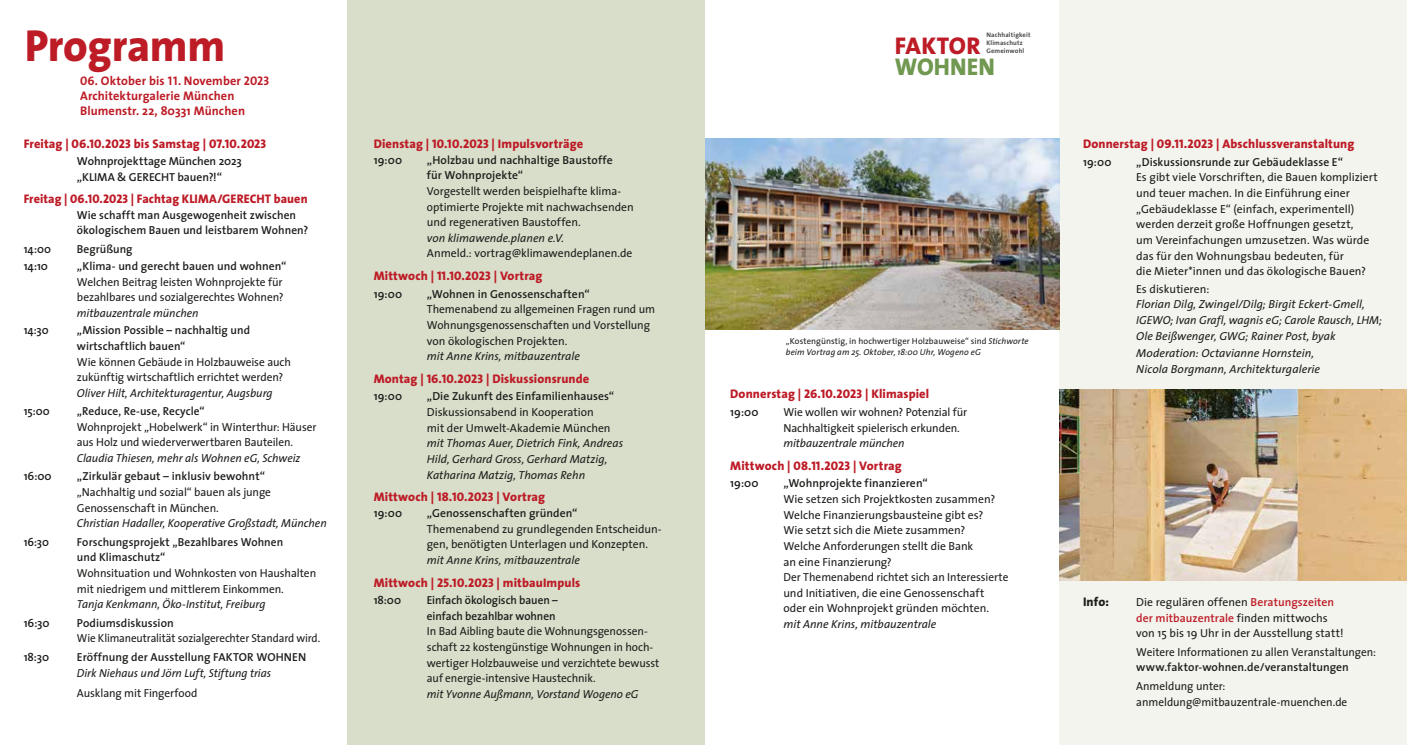
<style>
.page{position:relative;width:1407px;height:745px;background:#fff}
.page>*{position:absolute;margin:0;border:0;box-sizing:border-box;transform-origin:0 0}
.t1{font:800 45px "The Sans";letter-spacing:-.01em;color:#bd1b26}
.t2{font:800 24.25px "The Sans";letter-spacing:.015em;color:#bd1b26}
.t3{font:800 24.25px "The Sans";letter-spacing:.005em;color:#719850}
.t4{font:800 12.5px "The Sans";letter-spacing:.01em;color:#bd1b26}
.t5{font:700 12.5px/15px "The Sans";letter-spacing:.01em;color:#bd1b26}
.t6{font:12.5px "The Sans Extra Bold Caps";letter-spacing:.01em;color:#bd1b26}
.t7{font:800 12.5px "The Sans";color:#1d1d1b}
.t8{font:11.62px/15.6px "The Sans";letter-spacing:-.005em;color:#1d1d1b}
.t9{font:600 11.62px/15.6px "The Sans";letter-spacing:.005em;color:#1d1d1b}
.t10{font:italic 11.62px/15.6px "The Sans";color:#1d1d1b}
.t11{font:11.62px "The Sans";letter-spacing:-.005em;color:#1d1d1b;scale:.95 1}
.t12{font:italic 8.75px/11.2px "The Sans";letter-spacing:.01em;color:#1d1d1b}
.t13{font:700 6.62px/8.1px "The Sans";letter-spacing:.02em;color:#4a4a49}
.s1{font-family:"The Sans Bold Caps";font-weight:400}
.s2{font-family:"The Sans";font-weight:800}
.s3{font-family:"The Sans Extra Bold Caps";font-weight:400}
.s4{font-style:normal}
.s5{font-weight:600;color:#bd1b26}
</style>
<div class="page">
<div style="left:1059px;top:0;width:348px;height:744px;background:#f3f4ee"></div>
<div style="left:347px;top:0;width:358px;height:744px;background:#d8deca"></div>
<img style="left:1059px;top:389px;width:348px;height:191px">
<img style="left:705px;top:138px;width:354px;height:192px">
<h1 class="t1" style="left:25px;top:8px;width:202px">Programm</h1>
<p class="t5" style="left:80px;top:72px;width:191px"><span class="s1">06.</span> Oktober bis <span class="s1">11.</span> November <span class="s1">2023<br></span>Architekturgalerie München<br>Blumenstr. 22, 80331 München</p>
<p class="t6" style="left:24px;top:133px;width:244px"><span class="s2">Freitag |</span> 06.10.2023 <span class="s2">bis Samstag |</span> 07.10.2023</p>
<p class="t9" style="left:77px;top:153px;width:166px">Wohnprojekttage München 2023 „KLIMA &amp; GERECHT bauen?!“</p>
<p class="t4" style="left:24px;top:188px;width:285px">Freitag | <span class="s3">06.10.2023 |</span> Fachtag KLIMA/GERECHT bauen</p>
<p class="t9" style="left:77px;top:207px;width:233px;line-height:15px">Wie schafft man Ausgewogenheit zwischen ökologischem Bauen und leistbarem Wohnen?</p>
<p class="t9" style="left:24px;top:240px;width:29px">14:00</p>
<p class="t9" style="left:77px;top:240px;width:57px">Begrüßung</p>
<p class="t9" style="left:24px;top:258px;width:26px">14:10</p>
<p class="t9" style="left:77px;top:258px;width:211px">„Klima- und gerecht bauen und wohnen“</p>
<p class="t8" style="left:77px;top:273px;width:208px">Welchen Beitrag leisten Wohnprojekte für bezahlbares und sozialgerechtes Wohnen?</p>
<p class="t10" style="left:77px;top:304px;width:123px">mitbauzentrale münchen</p>
<p class="t9" style="left:24px;top:322px;width:27px">14:30</p>
<p class="t9" style="left:77px;top:322px;width:175px">„Mission Possible – nachhaltig und wirtschaftlich bauen“</p>
<p class="t8" style="left:77px;top:353px;width:216px">Wie können Gebäude in Holzbauweise auch zukünftig wirtschaftlich errichtet werden?</p>
<p class="t10" style="left:77px;top:384px;width:197px">Oliver Hilt, Architekturagentur, Augsburg</p>
<p class="t9" style="left:24px;top:403px;width:27px">15:00</p>
<p class="t9" style="left:77px;top:403px;width:129px">„Reduce, Re-use, Recycle“</p>
<p class="t8" style="left:77px;top:418px;width:241px">Wohnprojekt „Hobelwerk“ in Winterthur: Häuser aus Holz und wiederverwertbaren Bauteilen.</p>
<p class="t10" style="left:77px;top:449px;width:225px">Claudia Thiesen, mehr als Wohnen eG, Schweiz</p>
<p class="t9" style="left:24px;top:468px;width:29px">16:00</p>
<p class="t9" style="left:77px;top:468px;width:190px">„Zirkulär gebaut – inklusiv bewohnt“</p>
<p class="t8" style="left:77px;top:483px;width:196px">„Nachhaltig und sozial“ bauen als junge<br>Genossenschaft in München.</p>
<p class="t10" style="left:77px;top:515px;width:251px">Christian Hadaller, Kooperative Großstadt, München</p>
<p class="t9" style="left:24px;top:533px;width:27px">16:30</p>
<p class="t9" style="left:77px;top:533px;width:208px">Forschungsprojekt „Bezahlbares Wohnen und Klimaschutz“</p>
<p class="t8" style="left:77px;top:564px;width:241px">Wohnsituation und Wohnkosten von Haushalten mit niedrigem und mittlerem Einkommen.</p>
<p class="t10" style="left:77px;top:595px;width:190px">Tanja Kenkmann, Öko-Institut, Freiburg</p>
<p class="t9" style="left:24px;top:614px;width:27px">16:30</p>
<p class="t9" style="left:77px;top:614px;width:98px">Podiumsdiskussion</p>
<p class="t11" style="left:77px;top:628px;width:258px">Wie Klimaneutralität sozialgerechter Standard wird.</p>
<p class="t9" style="left:24px;top:648px;width:27px">18:30</p>
<p class="t9" style="left:77px;top:648px;width:231px">Eröffnung der Ausstellung FAKTOR WOHNEN</p>
<p class="t10" style="left:77px;top:664px;width:196px">Dirk Niehaus und Jörn Luft, Stiftung trias</p>
<p class="t8" style="left:77px;top:684px;width:122px">Ausklang mit Fingerfood</p>
<p class="t4" style="left:374px;top:133px;width:211px">Dienstag | <span class="s3">10.10.2023</span> | Impulsvorträge</p>
<p class="t9" style="left:374px;top:151px;width:30px">19:00</p>
<p class="t9" style="left:427px;top:151px;width:187px">„Holzbau und nachhaltige Baustoffe für Wohnprojekte“</p>
<p class="t8" style="left:427px;top:183px;width:208px">Vorgestellt werden beispielhafte klima-- optimierte Projekte mit nachwachsenden und regenerativen Baustoffen.</p>
<p class="t10" style="left:427px;top:229px;width:139px">von klimawende.planen e.V.</p>
<p class="t8" style="left:427px;top:245px;width:207px">Anmeld.: vortrag@klimawendeplanen.de</p>
<p class="t4" style="left:374px;top:265px;width:170px">Mittwoch | <span class="s3">11.10.2023</span> | Vortrag</p>
<p class="t9" style="left:374px;top:285px;width:30px">19:00</p>
<p class="t9" style="left:427px;top:285px;width:164px">„Wohnen in Genossenschaften“</p>
<p class="t8" style="left:427px;top:301px;width:230px">Themenabend zu allgemeinen Fragen rund um<br>Wohnungsgenossenschaften und Vorstellung von ökologischen Projekten.</p>
<p class="t10" style="left:427px;top:348px;width:155px">mit Anne Krins, mitbauzentrale</p>
<p class="t4" style="left:374px;top:368px;width:217px">Montag | <span class="s3">16.10.2023</span> | Diskussionsrunde</p>
<p class="t9" style="left:374px;top:388px;width:30px">19:00</p>
<p class="t9" style="left:427px;top:388px;width:189px">„Die Zukunft des Einfamilienhauses“</p>
<p class="t8" style="left:427px;top:403px;width:185px">Diskussionsabend in Kooperation mit der Umwelt-Akademie München</p>
<p class="t10" style="left:427px;top:435px;width:198px">mit Thomas Auer, Dietrich Fink, Andreas<br>Hild, Gerhard Gross, Gerhard Matzig,<br>Katharina Matzig, Thomas Rehn</p>
<p class="t4" style="left:374px;top:486px;width:173px">Mittwoch | <span class="s3">18.10.2023</span> | Vortrag</p>
<p class="t9" style="left:374px;top:504px;width:30px">19:00</p>
<p class="t9" style="left:427px;top:504px;width:152px">„Genossenschaften gründen“</p>
<p class="t8" style="left:427px;top:520px;width:236px">Themenabend zu grundlegenden Entscheidun&shy;gen, benötigten Unterlagen und Konzepten.</p>
<p class="t10" style="left:427px;top:551px;width:155px">mit Anne Krins, mitbauzentrale</p>
<p class="t4" style="left:374px;top:571px;width:208px">Mittwoch | <span class="s3">25.10.2023 |</span> mitbauImpuls</p>
<p class="t9" style="left:374px;top:591px;width:29px">18:00</p>
<p class="t9" style="left:427px;top:591px;width:132px">Einfach ökologisch bauen – einfach bezahlbar wohnen</p>
<p class="t8" style="left:427px;top:622px;width:234px">In Bad Aibling baute die Wohnungsgenossen&shy;schaft 22 kostengünstige Wohnungen in hoch&shy;wertiger Holzbauweise und verzichtete bewusst auf energie-intensive Haustechnik.</p>
<p class="t10" style="left:427px;top:685px;width:213px">mit Yvonne Außmann, Vorstand Wogeno eG</p>
<p class="t13" style="left:986px;top:30px;width:46px">Nachhaltigkeit<br>Klimaschutz<br>Gemeinwohl</p>
<h2 class="t2" style="left:895px;top:26px;width:87px">FAKTOR</h2>
<h2 class="t3" style="left:895px;top:46px;width:102px">WOHNEN</h2>
<p class="t12" style="left:786px;top:335px;width:244px"><span class="s4">„Kostengünstig, in hochwertiger Holzbauweise“ sind</span> Stichworte beim Vortrag am 25. Oktober, 18:00 Uhr, Wogeno eG</p>
<p class="t4" style="left:730px;top:383px;width:201px">Donnerstag | <span class="s3">26.10.2023 |</span> Klimaspiel</p>
<p class="t9" style="left:730px;top:403px;width:30px">19:00</p>
<p class="t8" style="left:783px;top:403px;width:185px">Wie wollen wir wohnen? Potenzial für<br>Nachhaltigkeit spielerisch erkunden.</p>
<p class="t10" style="left:783px;top:435px;width:123px">mitbauzentrale münchen</p>
<p class="t4" style="left:730px;top:455px;width:173px">Mittwoch | <span class="s3">08.11.2023</span> | Vortrag</p>
<p class="t9" style="left:730px;top:475px;width:30px">19:00</p>
<p class="t9" style="left:783px;top:475px;width:146px">„Wohnprojekte finanzieren“</p>
<p class="t8" style="left:783px;top:490px;width:226px">Wie setzen sich Projektkosten zusammen?<br>Welche Finanzierungsbausteine gibt es?<br>Wie setzt sich die Miete zusammen?<br>Welche Anforderungen stellt die Bank<br>an eine Finanzierung?<br>Der Themenabend richtet sich an Interessierte und Initiativen, die eine Genossenschaft oder ein Wohnprojekt gründen möchten.</p>
<p class="t10" style="left:783px;top:615px;width:155px">mit Anne Krins, mitbauzentrale</p>
<p class="t4" style="left:1083px;top:133px;width:273px">Donnerstag | <span class="s3">09.11.2023 |</span> Abschlussveranstaltung</p>
<p class="t9" style="left:1083px;top:154px;width:30px">19:00</p>
<p class="t9" style="left:1136px;top:154px;width:208px">„Diskussionsrunde zur Gebäudeklasse E“</p>
<p class="t8" style="left:1136px;top:169px;width:243px">Es gibt viele Vorschriften, die Bauen kompliziert und teuer machen. In die Einführung einer „Gebäudeklasse E“ (einfach, experimentell) werden derzeit große Hoffnungen gesetzt,<br>um Vereinfachungen umzusetzen. Was würde das für den Wohnungsbau bedeuten, für<br>die Mieter*innen und das ökologische Bauen?</p>
<p class="t8" style="left:1136px;top:280px;width:75px">Es diskutieren:</p>
<p class="t10" style="left:1136px;top:296px;width:247px">Florian Dilg, Zwingel/Dilg; Birgit Eckert-Gmell,<br>IGEWO; Ivan Grafl, wagnis eG; Carole Rausch, LHM;<br>Ole Beißwenger, GWG; Rainer Post, byak</p>
<p class="t10" style="left:1136px;top:345px;width:185px">Moderation: Octavianne Hornstein,<br>Nicola Borgmann, Architekturgalerie</p>
<p class="t7" style="left:1083px;top:591px;width:27px">Info:</p>
<p class="t8" style="left:1136px;top:593px;width:209px">Die regulären offenen <span class="s5">Beratungszeiten der mitbauzentrale</span> finden mittwochs von 15 bis 19 Uhr in der Ausstellung statt!</p>
<p class="t8" style="left:1136px;top:643px;width:241px">Weitere Informationen zu allen Veranstaltungen:</p>
<p class="t9" style="left:1136px;top:658px;width:214px">www.faktor-wohnen.de/veranstaltungen</p>
<p class="t8" style="left:1136px;top:678px;width:213px">Anmeldung unter: anmeldung@mitbauzentrale-muenchen.de</p>
</div>
